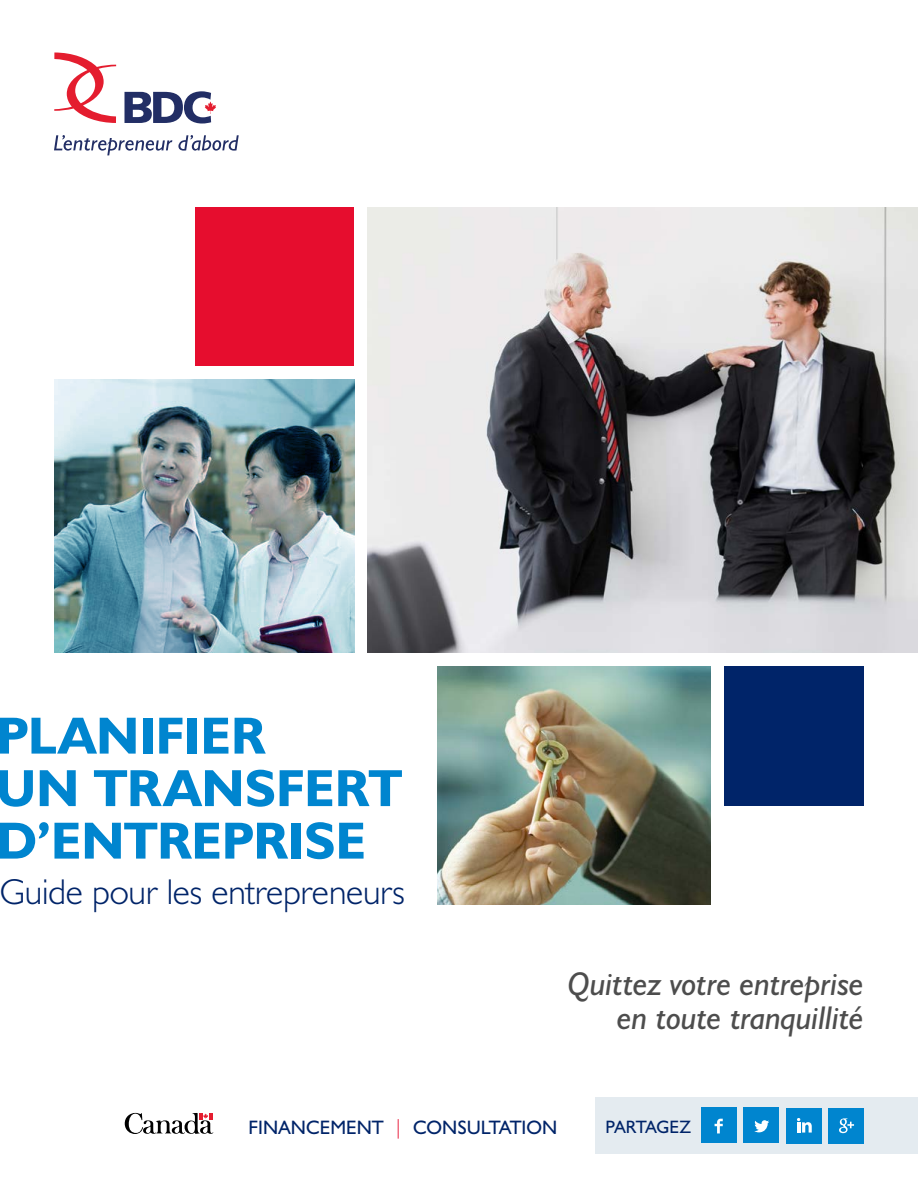
<style>
.page{position:relative;width:918px;height:1188px;background:#fff}
.page>*{position:absolute;margin:0;border:0;box-sizing:border-box;transform-origin:0 0}
.t1{font:700 52.5px/52.5px "Humanist 521 BT";color:#0085cf}
.t2{font:300 36px "Humanist 521 BT";letter-spacing:-.005em;color:#002469}
.t3{font:italic 33px/34.5px "Humanist 521 BT";letter-spacing:-.01em;color:#4d4d4d;text-align:right}
.t4{font:19.5px "Humanist 521 BT";color:#002469}
.t5{font:18px "Humanist 521 BT";letter-spacing:-.01em;color:#002469}
.s1{font-weight:300;color:#e60d2e}
</style>
<div class="page">
<div style="left:595px;top:1097px;width:323px;height:57px;background:#e4ebf0"></div>
<svg style="left:54px;top:52px;width:62px;height:71px"></svg>
<svg style="left:125px;top:91px;width:91px;height:33px"></svg>
<svg style="left:54px;top:135px;width:118px;height:20px"></svg>
<svg style="left:178px;top:135px;width:61px;height:16px"></svg>
<img style="left:368px;top:207px;width:550px;height:445px">
<svg style="left:125px;top:1113px;width:88px;height:21px"></svg>
<img style="left:438px;top:666px;width:273px;height:238px">
<div style="left:195px;top:207px;width:159px;height:159px;background:#e60d2e"></div>
<img style="left:54px;top:379px;width:300px;height:273px">
<div style="left:786px;top:1108px;width:36px;height:36px;background:#0085cf"></div>
<svg style="left:797px;top:1118px;width:15px;height:15px"></svg>
<div style="left:744px;top:1108px;width:35px;height:35px;background:#0085cf"></div>
<svg style="left:754px;top:1120px;width:15px;height:12px"></svg>
<div style="left:701px;top:1108px;width:36px;height:35px;background:#0085cf"></div>
<svg style="left:715px;top:1119px;width:8px;height:14px"></svg>
<div style="left:828px;top:1108px;width:36px;height:36px;background:#0085cf"></div>
<svg style="left:839px;top:1118px;width:15px;height:15px"></svg>
<div style="left:724px;top:666px;width:140px;height:140px;background:#002469"></div>
<h1 class="t1" style="left:-4px;top:708px;width:408px">PLANIFIER<br>UN TRANSFERT<br>D’ENTREPRISE</h1>
<p class="t2" style="left:-1px;top:870px;width:407px">Guide pour les entrepreneurs</p>
<p class="t3" style="left:568px;top:966px;width:298px">Quittez votre entreprise en toute tranquillité</p>
<p class="t4" style="left:249px;top:1115px;width:310px">FINANCEMENT <span class="s1">|</span> CONSULTATION</p>
<p class="t5" style="left:606px;top:1116px;width:87px">PARTAGEZ</p>
</div>
